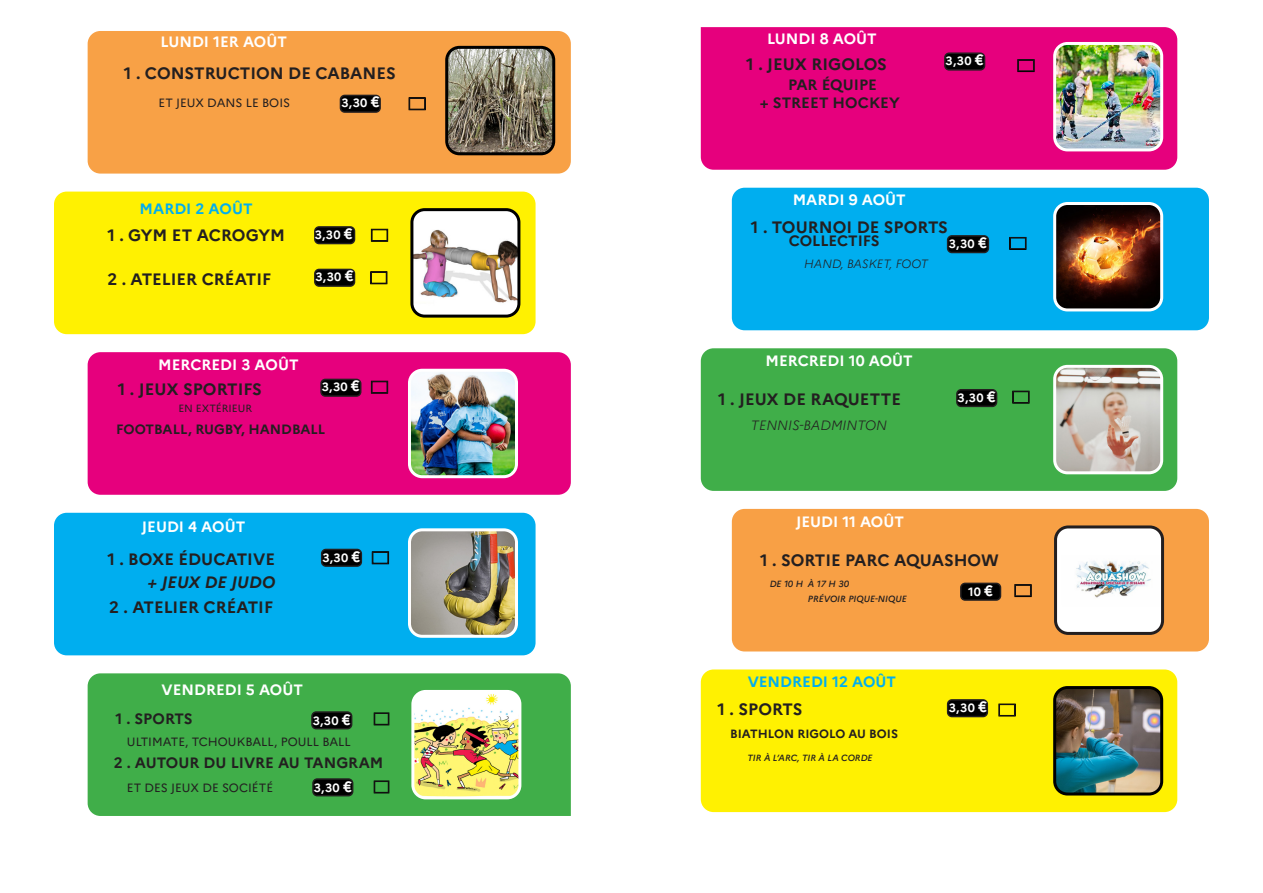
<style>
.page{position:relative;width:1263px;height:893px;background:#fff}
.page>*{position:absolute;margin:0;border:0;box-sizing:border-box;transform-origin:0 0}
.t1{font:700 16.5px "Marianne";color:#231f20}
.t2{font:italic 700 16.5px "Marianne";color:#231f20}
.t3{font:700 15px "Marianne";color:#fff}
.t4{font:700 15px "Marianne";color:#231f20}
.t5{font:700 15px "Marianne";color:#00aeef}
.t6{font:700 13.5px "Marianne";color:#231f20}
.t7{font:italic 300 13.5px "Marianne";color:#231f20}
.t8{font:12px "Marianne";color:#231f20}
.t9{font:700 12px "Marianne";letter-spacing:.025em;color:#fff}
.t10{font:700 12px "Marianne";color:#231f20}
.t11{font:italic 300 12px "Marianne";color:#231f20}
.t12{font:10.5px "Marianne";color:#231f20}
.t13{font:italic 500 9px "Marianne";color:#231f20}
.s1{font-size:15px}
</style>
<div class="page">
<div style="left:701px;top:27px;width:476px;height:143px;background:#e6007d"></div>
<div style="left:732px;top:188px;width:477px;height:142px;background:#00aeef;border-radius:13px"></div>
<div style="left:701px;top:348px;width:476px;height:143px;background:#40ae49;border-radius:13px"></div>
<div style="left:732px;top:509px;width:477px;height:142px;background:#f8a045;border-radius:13px"></div>
<div style="left:701px;top:669px;width:476px;height:143px;background:#fff101;border-radius:13px"></div>
<img style="left:1055px;top:43px;width:107px;height:107px">
<div style="left:1053px;top:42px;width:110px;height:109px;border:3px solid #fff;border-radius:13px"></div>
<img style="left:1057px;top:206px;width:105px;height:104px">
<div style="left:1053px;top:202px;width:110px;height:109px;border:3px solid #fff;border-radius:13px"></div>
<img style="left:1057px;top:369px;width:105px;height:104px">
<div style="left:1053px;top:365px;width:110px;height:109px;border:3px solid #fff;border-radius:13px"></div>
<img style="left:1058px;top:529px;width:102px;height:102px">
<div style="left:1054px;top:525px;width:110px;height:110px;border:3px solid #231f20;border-radius:13px"></div>
<img style="left:1057px;top:690px;width:105px;height:104px">
<div style="left:1053px;top:686px;width:110px;height:109px;border:3px solid #000;border-radius:13px"></div>
<div style="left:945px;top:53px;width:39px;height:17px;background:#000;border-radius:4px"></div>
<div style="left:944px;top:52px;width:41px;height:19px;border:2px solid #231f20;border-radius:4px"></div>
<div style="left:948px;top:236px;width:40px;height:16px;background:#000;border-radius:4px"></div>
<div style="left:947px;top:235px;width:42px;height:18px;border:2px solid #231f20;border-radius:4px"></div>
<div style="left:957px;top:390px;width:39px;height:16px;background:#000;border-radius:4px"></div>
<div style="left:956px;top:389px;width:41px;height:18px;border:2px solid #231f20;border-radius:4px"></div>
<div style="left:961px;top:583px;width:39px;height:17px;background:#000;border-radius:4px"></div>
<div style="left:960px;top:583px;width:41px;height:18px;border:2px solid #231f20;border-radius:4px"></div>
<div style="left:948px;top:700px;width:39px;height:16px;background:#000;border-radius:4px"></div>
<div style="left:947px;top:699px;width:41px;height:18px;border:2px solid #231f20;border-radius:4px"></div>
<div style="left:88px;top:31px;width:483px;height:143px;background:#f8a146;border-radius:13px"></div>
<div style="left:54px;top:192px;width:481px;height:142px;background:#fff101;border-radius:13px"></div>
<div style="left:88px;top:352px;width:483px;height:143px;background:#e6007d;border-radius:13px"></div>
<div style="left:54px;top:513px;width:481px;height:142px;background:#00aeef;border-radius:13px"></div>
<div style="left:88px;top:673px;width:483px;height:143px;background:#40ae49"></div>
<img style="left:414px;top:212px;width:105px;height:102px">
<div style="left:410px;top:208px;width:110px;height:110px;border:3px solid #000;border-radius:13px"></div>
<img style="left:449px;top:47px;width:105px;height:107px">
<div style="left:445px;top:46px;width:110px;height:109px;border:3px solid #000;border-radius:13px"></div>
<img style="left:412px;top:370px;width:102px;height:104px">
<div style="left:408px;top:369px;width:110px;height:109px;border:3px solid #fff;border-radius:13px"></div>
<img style="left:412px;top:532px;width:102px;height:102px">
<div style="left:408px;top:528px;width:110px;height:110px;border:3px solid #fff;border-radius:13px"></div>
<img style="left:413px;top:691px;width:107px;height:107px">
<div style="left:411px;top:690px;width:110px;height:109px;border:3px solid #fff;border-radius:13px"></div>
<div style="left:315px;top:227px;width:39px;height:17px;background:#000;border-radius:4px"></div>
<div style="left:314px;top:226px;width:41px;height:18px;border:2px solid #231f20;border-radius:4px"></div>
<div style="left:340px;top:95px;width:40px;height:17px;background:#000;border-radius:4px"></div>
<div style="left:340px;top:95px;width:41px;height:18px;border:2px solid #231f20;border-radius:4px"></div>
<div style="left:321px;top:379px;width:40px;height:17px;background:#000;border-radius:4px"></div>
<div style="left:320px;top:379px;width:41px;height:18px;border:2px solid #231f20;border-radius:4px"></div>
<div style="left:322px;top:549px;width:39px;height:17px;background:#000;border-radius:4px"></div>
<div style="left:321px;top:549px;width:41px;height:18px;border:2px solid #231f20;border-radius:4px"></div>
<div style="left:312px;top:712px;width:40px;height:17px;background:#000;border-radius:4px"></div>
<div style="left:311px;top:711px;width:41px;height:18px;border:2px solid #231f20;border-radius:4px"></div>
<div style="left:313px;top:779px;width:40px;height:17px;background:#000;border-radius:4px"></div>
<div style="left:312px;top:778px;width:41px;height:18px;border:2px solid #231f20;border-radius:4px"></div>
<div style="left:315px;top:269px;width:39px;height:17px;background:#000;border-radius:4px"></div>
<div style="left:314px;top:269px;width:41px;height:18px;border:2px solid #231f20;border-radius:4px"></div>
<svg style="left:1017px;top:60px;width:17px;height:12px"></svg>
<svg style="left:374px;top:713px;width:15px;height:12px"></svg>
<svg style="left:374px;top:781px;width:15px;height:12px"></svg>
<p class="t3" style="left:160px;top:30px;width:128px">LUNDI 1ER AOÛT</p>
<p class="t1" style="left:124px;top:60px;width:273px">1 . CONSTRUCTION DE CABANES</p>
<p class="t8" style="left:159px;top:93px;width:133px">ET JEUX DANS LE BOIS</p>
<p class="t9" style="left:342px;top:94px;width:40px">3,30 <span class="s1">€</span></p>
<p class="t5" style="left:140px;top:197px;width:115px">MARDI 2 AOÛT</p>
<p class="t1" style="left:107px;top:222px;width:179px">1 . GYM ET ACROGYM</p>
<p class="t1" style="left:107px;top:266px;width:165px">2 . ATELIER CRÉATIF</p>
<p class="t9" style="left:315px;top:226px;width:40px">3,30 <span class="s1">€</span></p>
<p class="t9" style="left:316px;top:268px;width:40px">3,30 <span class="s1">€</span></p>
<p class="t3" style="left:158px;top:353px;width:142px">MERCREDI 3 AOÛT</p>
<p class="t1" style="left:118px;top:376px;width:146px">1 . JEUX SPORTIFS</p>
<p class="t12" style="left:178px;top:400px;width:75px">EN EXTÉRIEUR</p>
<p class="t9" style="left:322px;top:378px;width:40px">3,30 <span class="s1">€</span></p>
<p class="t6" style="left:116px;top:418px;width:211px">FOOTBALL, RUGBY, HANDBALL</p>
<p class="t3" style="left:142px;top:516px;width:105px">JEUDI 4 AOÛT</p>
<p class="t1" style="left:107px;top:546px;width:169px">1 . BOXE ÉDUCATIVE</p>
<p class="t1" style="left:109px;top:595px;width:165px">2 . ATELIER CRÉATIF</p>
<p class="t2" style="left:147px;top:569px;width:129px">+ JEUX DE JUDO</p>
<p class="t9" style="left:322px;top:549px;width:40px">3,30 <span class="s1">€</span></p>
<p class="t3" style="left:161px;top:678px;width:143px">VENDREDI 5 AOÛT</p>
<p class="t4" style="left:115px;top:707px;width:79px">1 . SPORTS</p>
<p class="t4" style="left:114px;top:751px;width:271px">2 . AUTOUR DU LIVRE AU TANGRAM</p>
<p class="t9" style="left:313px;top:712px;width:40px">3,30 <span class="s1">€</span></p>
<p class="t8" style="left:127px;top:732px;width:225px">ULTIMATE, TCHOUKBALL, POULL BALL</p>
<p class="t8" style="left:127px;top:778px;width:148px">ET DES JEUX DE SOCIÉTÉ</p>
<p class="t9" style="left:314px;top:779px;width:40px">3,30 <span class="s1">€</span></p>
<p class="t3" style="left:767px;top:27px;width:111px">LUNDI 8 AOÛT</p>
<p class="t1" style="left:746px;top:51px;width:142px">1 . JEUX RIGOLOS</p>
<p class="t4" style="left:760px;top:91px;width:141px">+ STREET HOCKEY</p>
<p class="t4" style="left:788px;top:73px;width:90px">PAR ÉQUIPE</p>
<p class="t3" style="left:793px;top:188px;width:115px">MARDI 9 AOÛT</p>
<p class="t9" style="left:946px;top:52px;width:40px">3,30 <span class="s1">€</span></p>
<p class="t1" style="left:751px;top:214px;width:198px">1 . TOURNOI DE SPORTS</p>
<p class="t4" style="left:789px;top:229px;width:93px">COLLECTIFS</p>
<p class="t11" style="left:804px;top:254px;width:125px">HAND, BASKET, FOOT</p>
<p class="t9" style="left:949px;top:234px;width:40px">3,30 <span class="s1">€</span></p>
<p class="t3" style="left:766px;top:349px;width:149px">MERCREDI 10 AOÛT</p>
<p class="t1" style="left:718px;top:387px;width:184px">1 . JEUX DE RAQUETTE</p>
<p class="t7" style="left:751px;top:414px;width:137px">TENNIS-BADMINTON</p>
<p class="t3" style="left:796px;top:510px;width:109px">JEUDI 11 AOÛT</p>
<p class="t9" style="left:958px;top:389px;width:40px">3,30 <span class="s1">€</span></p>
<p class="t1" style="left:760px;top:547px;width:240px">1 . SORTIE PARC AQUASHOW</p>
<p class="t13" style="left:770px;top:577px;width:81px">DE 10 H À 17 H 30</p>
<p class="t13" style="left:808px;top:592px;width:100px">PRÉVOIR PIQUE-NIQUE</p>
<p class="t5" style="left:748px;top:670px;width:150px">VENDREDI 12 AOÛT</p>
<p class="t1" style="left:717px;top:697px;width:87px">1 . SPORTS</p>
<p class="t10" style="left:730px;top:724px;width:169px">BIATHLON RIGOLO AU BOIS</p>
<p class="t13" style="left:747px;top:751px;width:127px">TIR À L’ARC, TIR À LA CORDE</p>
<p class="t9" style="left:968px;top:582px;width:27px">10 <span class="s1">€</span></p>
<p class="t9" style="left:949px;top:699px;width:40px">3,30 <span class="s1">€</span></p>
</div>
